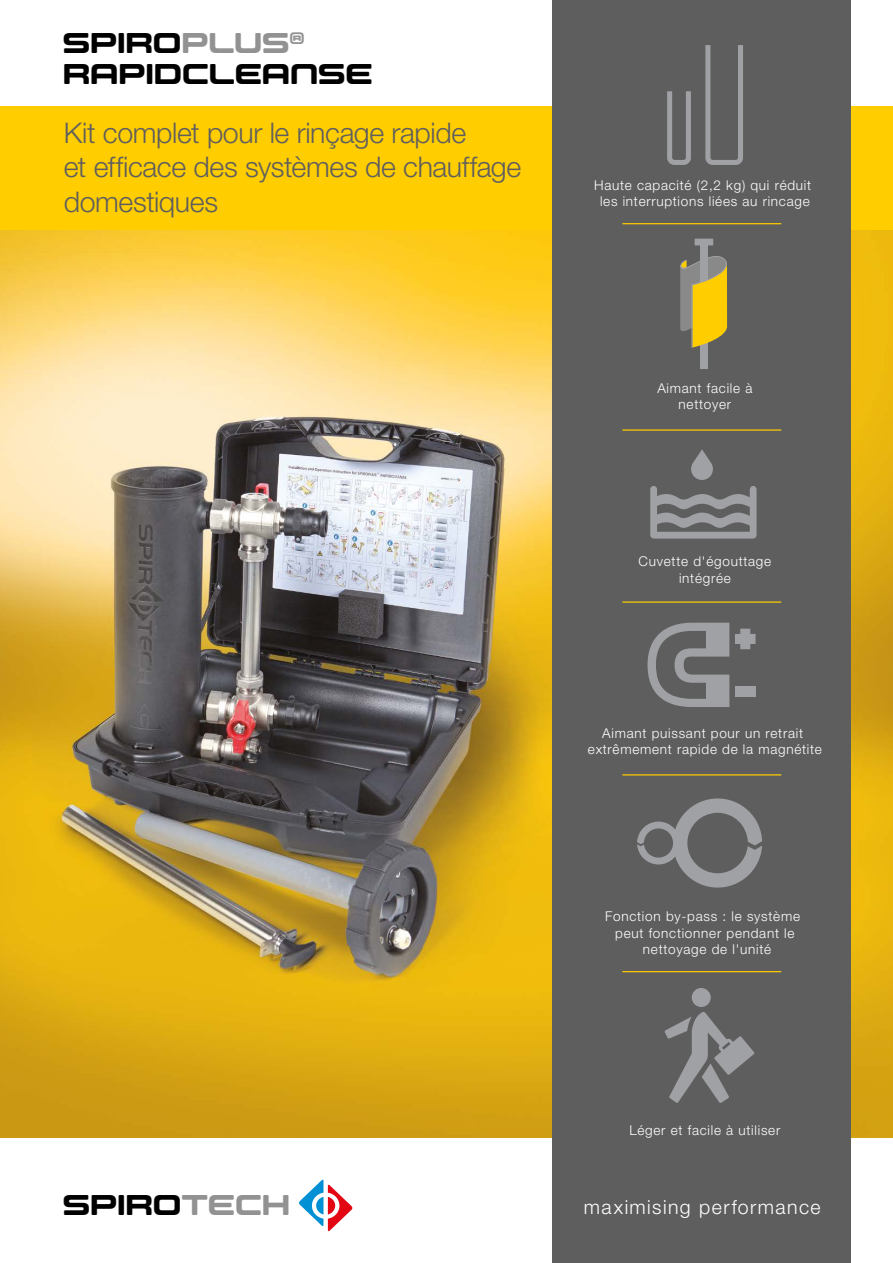
<style>
.page{position:relative;width:893px;height:1263px;background:#fff}
.page>*{position:absolute;margin:0;border:0;box-sizing:border-box;transform-origin:0 0}
.t1{font:300 28.5px/34.5px "Helvetica Neue LT Std";letter-spacing:-.015em;color:#5f5e5e}
.t2{font:28.5px/31.2px "Controller Five";color:#000}
.t3{font:300 19.5px "Helvetica Neue LT Std";letter-spacing:.075em;color:#fff}
.t4{font:300 13.5px/16.2px "Helvetica Neue LT Std";letter-spacing:.055em;color:#fff;text-align:center}
.s1{color:#929292}
</style>
<div class="page">
<img style="left:0;top:230px;width:893px;height:907px">
<div style="left:0;top:106px;width:893px;height:124px;background:#ffcd00"></div>
<svg style="left:299px;top:1179px;width:54px;height:52px"></svg>
<div style="left:553px;top:0;width:297px;height:1263px;background:#5f5e5e"></div>
<hr style="left:622px;top:971px;width:159px;height:1px;background:#ffcd00">
<hr style="left:622px;top:601px;width:159px;height:2px;background:#ffcd00">
<hr style="left:622px;top:429px;width:159px;height:2px;background:#ffcd00">
<hr style="left:622px;top:223px;width:159px;height:1px;background:#ffcd00">
<hr style="left:622px;top:774px;width:159px;height:1px;background:#ffcd00">
<svg style="left:664px;top:988px;width:90px;height:115px"></svg>
<svg style="left:658px;top:494px;width:91px;height:34px"></svg>
<svg style="left:691px;top:449px;width:22px;height:31px"></svg>
<div style="left:650px;top:486px;width:107px;height:52px;border:7px solid #a0a1a5"></div>
<svg style="left:647px;top:623px;width:82px;height:84px"></svg>
<svg style="left:735px;top:629px;width:21px;height:20px"></svg>
<div style="left:735px;top:686px;width:21px;height:10px;background:#a0a1a5"></div>
<div style="left:707px;top:627px;width:18px;height:25px;background:#a0a1a5"></div>
<div style="left:707px;top:680px;width:18px;height:26px;background:#a0a1a5"></div>
<svg style="left:637px;top:798px;width:125px;height:89px"></svg>
<svg style="left:705px;top:45px;width:38px;height:120px"></svg>
<svg style="left:667px;top:91px;width:24px;height:74px"></svg>
<div style="left:700px;top:242px;width:7px;height:127px;background:#a0a1a5"></div>
<div style="left:695px;top:239px;width:18px;height:6px;background:#a0a1a5"></div>
<svg style="left:680px;top:251px;width:48px;height:98px"></svg>
<h1 class="t2" style="left:63px;top:28px;width:311px">SPIRO<span class="s1">PLUS</span><sup>®<br></sup>RAPIDCLEANSE</h1>
<h1 class="t1" style="left:64px;top:115px;width:459px">Kit complet pour le rinçage rapide<br>et efficace des systèmes de chauffage domestiques</h1>
<p class="t4" style="left:594px;top:177px;width:218px">Haute capacité (2,2 kg) qui réduit les interruptions liées au rincage</p>
<p class="t4" style="left:657px;top:379px;width:97px">Aimant facile à nettoyer</p>
<p class="t4" style="left:639px;top:553px;width:134px">Cuvette d'égouttage intégrée</p>
<p class="t4" style="left:588px;top:725px;width:235px">Aimant puissant pour un retrait extrêmement rapide de la magnétite</p>
<p class="t4" style="left:605px;top:908px;width:196px">Fonction by-pass : le système</p>
<p class="t4" style="left:615px;top:924px;width:181px">peut fonctionner pendant le</p>
<p class="t4" style="left:643px;top:941px;width:130px">nettoyage de l'unité</p>
<h1 class="t2" style="left:63px;top:1190px;width:229px">SPIRO<span class="s1">TECH</span></h1>
<p class="t4" style="left:629px;top:1122px;width:152px">Léger et facile à utiliser</p>
<h2 class="t3" style="left:584px;top:1195px;width:238px">maximising performance</h2>
</div>
